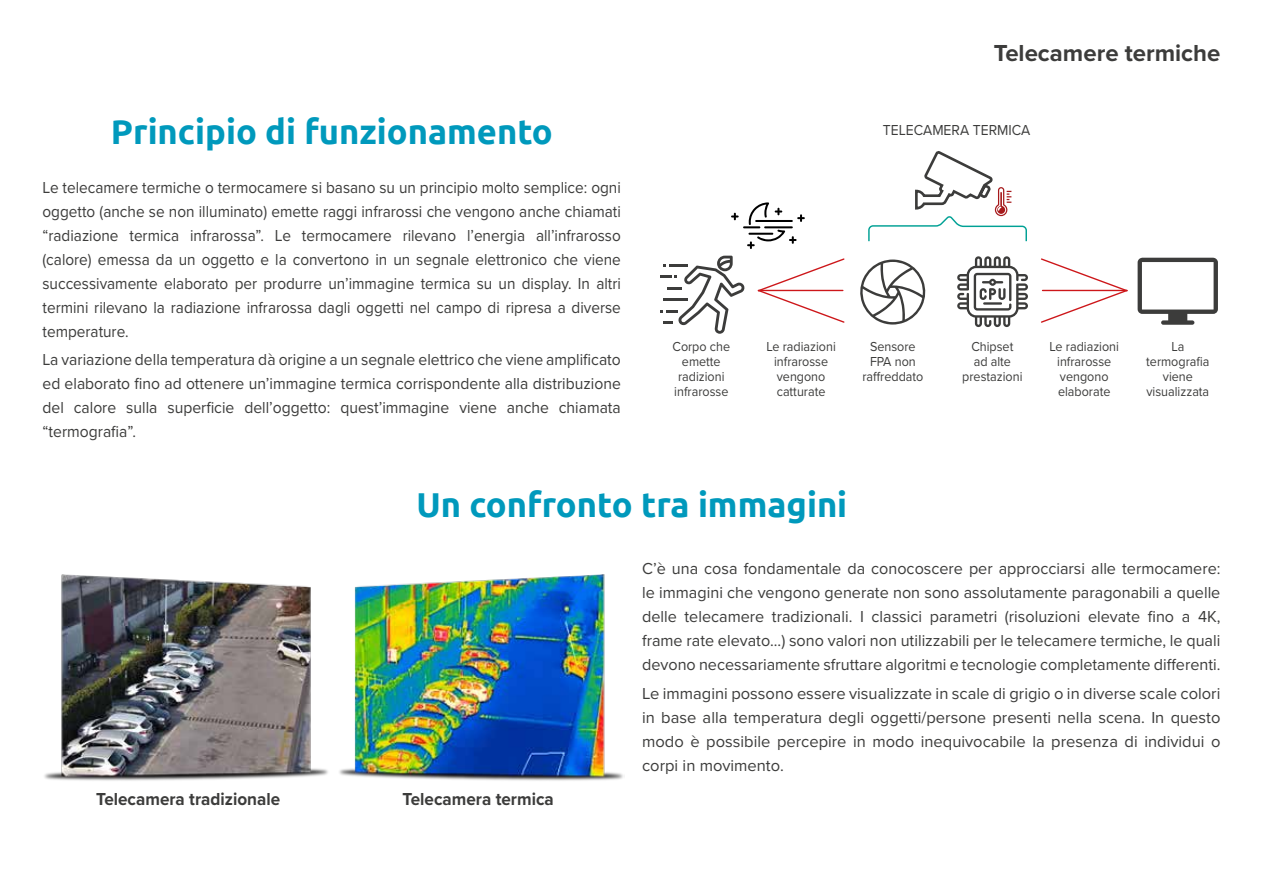
<style>
.page{position:relative;width:1263px;height:893px;background:#fff}
.page>*{position:absolute;margin:0;border:0;box-sizing:border-box;transform-origin:0 0}
.t1{font:700 34.5px "Ubuntu";color:#0099bc}
.t2{font:700 24px "Proxima Nova";color:#3c3c3b}
.t3{font:700 18px "Proxima Nova";color:#3c3c3b;scale:.95 1}
.t4{font:16.5px/24px "Proxima Nova";color:#3c3c3b;text-align:justify}
.t5{font:16.5px/24px "Proxima Nova";color:#3c3c3b;text-align:justify;scale:.93 1}
.t6{font:16.5px/24px "Proxima Nova";color:#3c3c3b;text-align:justify;scale:.95 1}
.t7{font:15px "Proxima Nova";color:#3c3c3b;scale:.93 1}
.t8{font:13.5px/15px "Proxima Nova";color:#3c3c3b;text-align:center;scale:.93 1}
</style>
<div class="page">
<svg style="left:757px;top:258px;width:88px;height:65px"></svg>
<svg style="left:1041px;top:258px;width:87px;height:65px"></svg>
<svg style="left:957px;top:256px;width:71px;height:71px"></svg>
<svg style="left:860px;top:260px;width:66px;height:65px"></svg>
<svg style="left:868px;top:151px;width:159px;height:91px"></svg>
<img style="left:44px;top:574px;width:579px;height:207px">
<svg style="left:660px;top:256px;width:85px;height:78px"></svg>
<svg style="left:731px;top:202px;width:74px;height:47px"></svg>
<svg style="left:1137px;top:258px;width:81px;height:67px"></svg>
<h1 class="t1" style="left:111px;top:111px;width:443px">Principio di funzionamento</h1>
<p class="t5" style="left:43px;top:176px;width:623px">Le telecamere termiche o termocamere si basano su un principio molto semplice: ogni oggetto (anche se non illuminato) emette raggi infrarossi che vengono anche chiamati “radiazione termica infrarossa”. Le termocamere rilevano l’energia all’infrarosso (calore) emessa da un oggetto e la convertono in un segnale elettronico che viene successivamente elaborato per produrre un’immagine termica su un display. In altri termini rilevano la radiazione infrarossa dagli oggetti nel campo di ripresa a diverse temperature.</p>
<p class="t6" style="left:43px;top:348px;width:610px">La variazione della temperatura dà origine a un segnale elettrico che viene amplificato ed elaborato fino ad ottenere un’immagine termica corrispondente alla distribuzione del calore sulla superficie dell’oggetto: quest’immagine viene anche chiamata “termografia”.</p>
<h2 class="t2" style="left:994px;top:39px;width:228px">Telecamere termiche</h2>
<p class="t7" style="left:883px;top:121px;width:160px">TELECAMERA TERMICA</p>
<p class="t8" style="left:672px;top:340px;width:63px">Corpo che emette radizioni infrarosse</p>
<p class="t8" style="left:962px;top:340px;width:66px">Chipset<br>ad alte prestazioni</p>
<p class="t8" style="left:862px;top:340px;width:67px">Sensore<br>FPA non raffreddato</p>
<p class="t8" style="left:766px;top:340px;width:76px">Le radiazioni infrarosse vengono catturate</p>
<p class="t8" style="left:1049px;top:340px;width:76px">Le radiazioni infrarosse vengono elaborate</p>
<p class="t8" style="left:1146px;top:340px;width:69px">La termografia viene visualizzata</p>
<h1 class="t1" style="left:416px;top:483px;width:432px">Un confronto tra immagini</h1>
<p class="t3" style="left:96px;top:788px;width:195px">Telecamera tradizionale</p>
<p class="t3" style="left:402px;top:788px;width:161px">Telecamera termica</p>
<p class="t4" style="left:642px;top:557px;width:580px">C’è una cosa fondamentale da conocoscere per approcciarsi alle termocamere: le immagini che vengono generate non sono assolutamente paragonabili a quelle delle telecamere tradizionali. I classici parametri (risoluzioni elevate fino a 4K, frame rate elevato...) sono valori non utilizzabili per le telecamere termiche, le quali devono necessariamente sfruttare algoritmi e tecnologie completamente differenti.</p>
<p class="t4" style="left:642px;top:681px;width:580px">Le immagini possono essere visualizzate in scale di grigio o in diverse scale colori in base alla temperatura degli oggetti/persone presenti nella scena. In questo modo è possibile percepire in modo inequivocabile la presenza di individui o corpi in movimento.</p>
</div>
